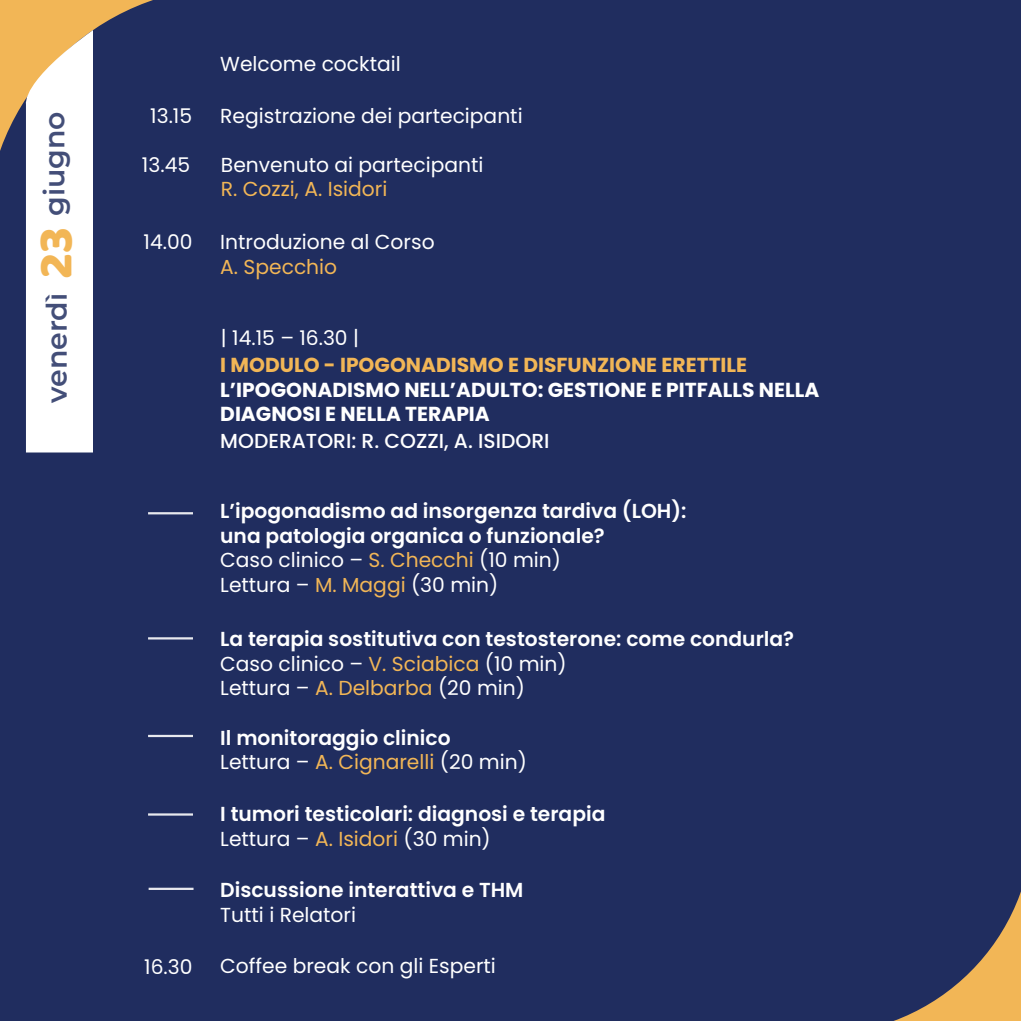
<style>
.page{position:relative;width:1021px;height:1021px;background:#fff}
.page>*{position:absolute;margin:0;border:0;box-sizing:border-box;transform-origin:0 0}
.t1{font:600 28.35px "Montserrat";color:rgb(32 45 95/.84)}
.t2{font:600 20.25px/24.8px "Poppins";color:#fff}
.t3{font:20.25px "Poppins";color:#fff}
.t4{font:700 20.25px/24.8px "Poppins";color:#fff}
.t5{font:700 20.25px "Poppins";color:#f2b656}
.t6{font:500 20.25px "Poppins";color:#fff}
.t7{font:20.25px "Poppins";color:#f2b656}
.s1{font-family:"Baloo";font-weight:400;font-size:49.5px;color:#f2b656}
.s2{font-weight:400}
.s3{font-weight:400;color:#f2b656}
</style>
<div class="page">
<div style="left:0;top:0;width:1020px;height:1020px;background:#202d5f"></div>
<hr style="left:148px;top:512px;width:45px;height:2px;background:#fff">
<hr style="left:148px;top:637px;width:45px;height:2px;background:#fff">
<hr style="left:148px;top:734px;width:45px;height:3px;background:#fff">
<hr style="left:148px;top:813px;width:45px;height:2px;background:#fff">
<hr style="left:149px;top:887px;width:44px;height:3px;background:#fff">
<svg style="left:21px;top:30px;width:72px;height:422px"></svg>
<h1 class="t1" style="left:37px;top:403px;width:293px;rotate:-90deg">venerdì <span class="s1">23</span> giugno</h1>
<p class="t3" style="left:220px;top:52px;width:182px">Welcome cocktail</p>
<p class="t3" style="left:150px;top:105px;width:43px">13.15</p>
<p class="t3" style="left:220px;top:105px;width:304px">Registrazione dei partecipanti</p>
<p class="t3" style="left:142px;top:153px;width:50px">13.45</p>
<p class="t3" style="left:221px;top:153px;width:264px">Benvenuto ai partecipanti</p>
<p class="t7" style="left:221px;top:178px;width:168px">R. Cozzi, A. Isidori</p>
<p class="t3" style="left:144px;top:230px;width:50px">14.00</p>
<p class="t3" style="left:220px;top:230px;width:216px">Introduzione al Corso</p>
<p class="t7" style="left:220px;top:255px;width:118px">A. Specchio</p>
<p class="t3" style="left:221px;top:326px;width:140px">| 14.15 – 16.30 |</p>
<p class="t5" style="left:220px;top:353px;width:528px">I MODULO - IPOGONADISMO E DISFUNZIONE ERETTILE</p>
<p class="t4" style="left:220px;top:377px;width:600px">L’IPOGONADISMO NELL’ADULTO: GESTIONE E PITFALLS NELLA<br>DIAGNOSI E NELLA TERAPIA</p>
<p class="t6" style="left:220px;top:429px;width:331px">MODERATORI: R. COZZI, A. ISIDORI</p>
<p class="t2" style="left:220px;top:498px;width:468px">L’ipogonadismo ad insorgenza tardiva (LOH): una patologia organica o funzionale?<br><span class="s2">Caso clinico –</span> <span class="s3">S. Checchi</span> <span class="s2">(10 min)<br>Lettura –</span> <span class="s3">M. Maggi</span> <span class="s2">(30 min)</span></p>
<p class="t2" style="left:220px;top:626px;width:575px">La terapia sostitutiva con testosterone: come condurla?<br><span class="s2">Caso clinico –</span> <span class="s3">V. Sciabica</span> <span class="s2">(10 min)<br>Lettura –</span> <span class="s3">A. Delbarba</span> <span class="s2">(20 min)</span></p>
<p class="t2" style="left:220px;top:725px;width:308px">Il monitoraggio clinico<br><span class="s2">Lettura –</span> <span class="s3">A. Cignarelli</span> <span class="s2">(20 min)</span></p>
<p class="t2" style="left:220px;top:801px;width:387px">I tumori testicolari: diagnosi e terapia<br><span class="s2">Lettura –</span> <span class="s3">A. Isidori</span> <span class="s2">(30 min)</span></p>
<p class="t2" style="left:220px;top:877px;width:305px">Discussione interattiva e THM</p>
<p class="t3" style="left:220px;top:903px;width:137px">Tutti i Relatori</p>
<p class="t3" style="left:144px;top:954px;width:50px">16.30</p>
<p class="t3" style="left:220px;top:954px;width:277px">Coffee break con gli Esperti</p>
</div>
